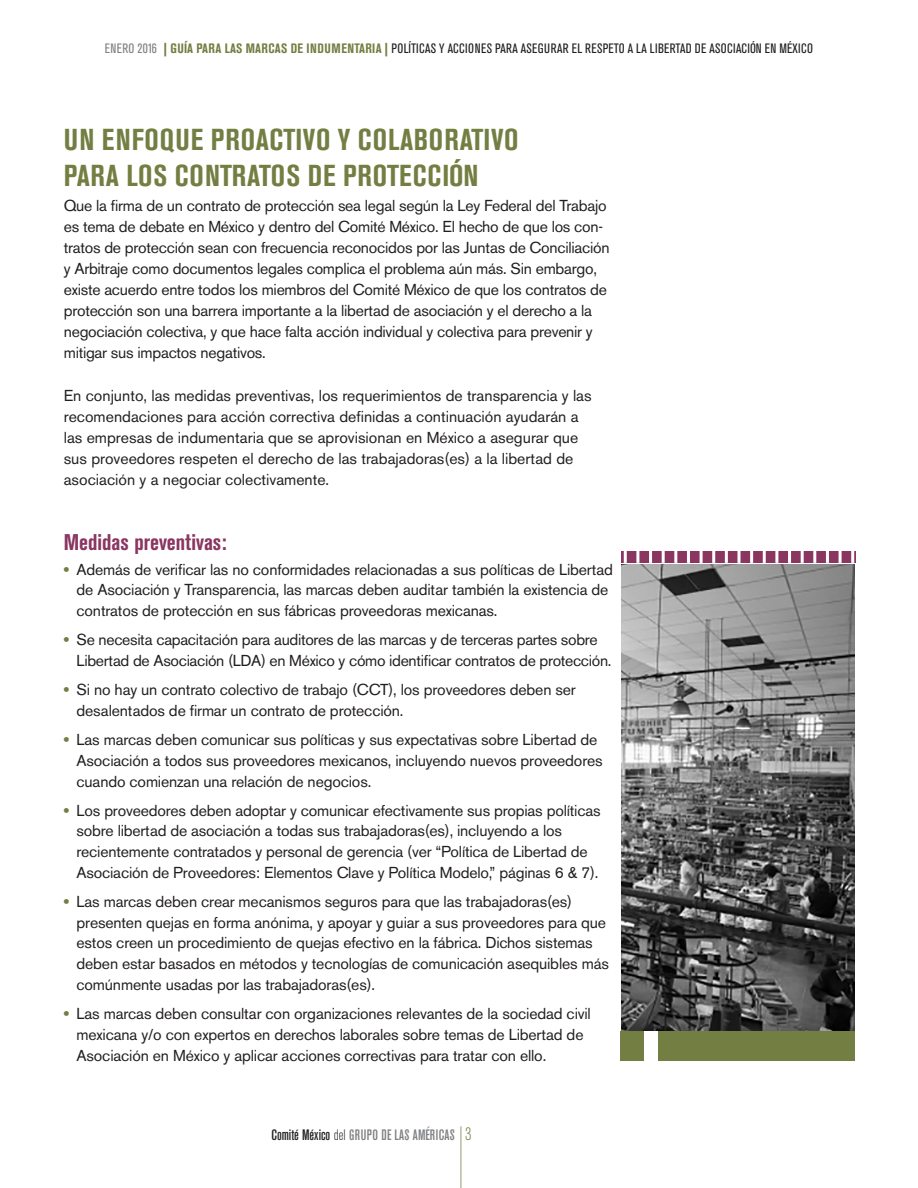
<style>
.page{position:relative;width:918px;height:1188px;background:#fff}
.page>*{position:absolute;margin:0;border:0;box-sizing:border-box;transform-origin:0 0}
.t1{font:700 condensed 30px/36px "Akzidenz Grotesk BE";letter-spacing:.02em;color:#737e42}
.t2{font:700 condensed 22.5px "Akzidenz Grotesk BE";color:#8a3661}
.t3{font:15.75px/20.7px "Akzidenz Grotesk BE";letter-spacing:-.01em;color:#231f20}
.t4{font:500 condensed 15px "Akzidenz Grotesk BE";letter-spacing:.01em;color:#808285}
.t5{font:condensed 13.5px "Akzidenz Grotesk BE";letter-spacing:.02em;color:#231f20}
.s1{color:#808285}
.s2{font-weight:800;font-stretch:normal;color:#737e42}
.s3{font-weight:700;color:#737e42}
.s4{font-weight:800;color:#737e42}
.s5{color:#231f20}
.s6{font-weight:300;color:#231f20}
.s7{font-weight:300;font-size:18px;color:#737e42}
</style>
<div class="page">
<hr style="left:460px;top:1126px;width:1px;height:62px;background:#a2a67f">
<img style="left:621px;top:565px;width:233px;height:466px">
<div style="left:621px;top:551px;width:234px;height:11px;background:#8a3661"></div>
<svg style="left:851px;top:551px;width:3px;height:12px"></svg>
<svg style="left:839px;top:551px;width:3px;height:12px"></svg>
<svg style="left:826px;top:551px;width:3px;height:12px"></svg>
<svg style="left:813px;top:551px;width:3px;height:12px"></svg>
<svg style="left:801px;top:551px;width:3px;height:12px"></svg>
<svg style="left:788px;top:551px;width:3px;height:12px"></svg>
<svg style="left:775px;top:551px;width:3px;height:12px"></svg>
<svg style="left:763px;top:551px;width:3px;height:12px"></svg>
<svg style="left:750px;top:551px;width:3px;height:12px"></svg>
<svg style="left:738px;top:551px;width:3px;height:12px"></svg>
<svg style="left:725px;top:551px;width:3px;height:12px"></svg>
<svg style="left:712px;top:551px;width:3px;height:12px"></svg>
<svg style="left:700px;top:551px;width:3px;height:12px"></svg>
<svg style="left:687px;top:551px;width:3px;height:12px"></svg>
<svg style="left:674px;top:551px;width:3px;height:12px"></svg>
<svg style="left:662px;top:551px;width:3px;height:12px"></svg>
<svg style="left:649px;top:551px;width:3px;height:12px"></svg>
<svg style="left:636px;top:551px;width:3px;height:12px"></svg>
<svg style="left:624px;top:551px;width:3px;height:12px"></svg>
<div style="left:620px;top:1031px;width:234px;height:29px;background:#737e42"></div>
<div style="left:644px;top:1031px;width:14px;height:29px;background:#fff"></div>
<p class="t5" style="left:105px;top:40px;width:710px"><span class="s1">ENERO 2016</span> <span class="s2">|</span> <span class="s3">GUÍA PARA LAS MARCAS DE INDUMENTARIA</span> <span class="s2">|</span> POLÍTICAS Y ACCIONES PARA ASEGURAR EL RESPETO A LA LIBERTAD DE ASOCIACIÓN EN MÉXICO</p>
<h1 class="t1" style="left:64px;top:122px;width:456px">UN ENFOQUE PROACTIVO Y COLABORATIVO<br>PARA LOS CONTRATOS DE PROTECCIÓN</h1>
<p class="t3" style="left:64px;top:195px;width:547px">Que la firma de un contrato de protección sea legal según la Ley Federal del Trabajo es tema de debate en México y dentro del Comité México. El hecho de que los con&shy;tratos de protección sean con frecuencia reconocidos por las Juntas de Conciliación y Arbitraje como documentos legales complica el problema aún más. Sin embargo, existe acuerdo entre todos los miembros del Comité México de que los contratos de protección son una barrera importante a la libertad de asociación y el derecho a la negociación colectiva, y que hace falta acción individual y colectiva para prevenir y mitigar sus impactos negativos.</p>
<p class="t3" style="left:64px;top:385px;width:529px">En conjunto, las medidas preventivas, los requerimientos de transparencia y las recomendaciones para acción correctiva definidas a continuación ayudarán a las empresas de indumentaria que se aprovisionan en México a asegurar que sus proveedores respeten el derecho de las trabajadoras(es) a la libertad de asociación y a negociar colectivamente.</p>
<h2 class="t2" style="left:64px;top:529px;width:164px">Medidas preventivas:</h2>
<p class="t3" style="left:77px;top:559px;width:538px;text-indent:-13px"><span class="s4">•</span> Además de verificar las no conformidades relacionadas a sus políticas de Libertad de Asociación y Transparencia, las marcas deben auditar también la existencia de contratos de protección en sus fábricas proveedoras mexicanas.</p>
<p class="t3" style="left:77px;top:630px;width:537px;text-indent:-13px"><span class="s4">•</span> Se necesita capacitación para auditores de las marcas y de terceras partes sobre<br>Libertad de Asociación (LDA) en México y cómo identificar contratos de protección.</p>
<p class="t3" style="left:77px;top:679px;width:501px;text-indent:-13px"><span class="s4">•</span> Si no hay un contrato colectivo de trabajo (CCT), los proveedores deben ser desalentados de firmar un contrato de protección.</p>
<p class="t3" style="left:77px;top:729px;width:528px;text-indent:-13px"><span class="s4">•</span> Las marcas deben comunicar sus políticas y sus expectativas sobre Libertad de<br>Asociación a todos sus proveedores mexicanos, incluyendo nuevos proveedores cuando comienzan una relación de negocios.</p>
<p class="t3" style="left:77px;top:800px;width:526px;text-indent:-13px"><span class="s4">•</span> Los proveedores deben adoptar y comunicar efectivamente sus propias políticas sobre libertad de asociación a todas sus trabajadoras(es), incluyendo a los recientemente contratados y personal de gerencia (ver “Política de Libertad de Asociación de Proveedores: Elementos Clave y Política Modelo,” páginas 6 &amp; 7).</p>
<p class="t3" style="left:77px;top:891px;width:534px;text-indent:-13px"><span class="s4">•</span> Las marcas deben crear mecanismos seguros para que las trabajadoras(es) presenten quejas en forma anónima, y apoyar y guiar a sus proveedores para que estos creen un procedimiento de quejas efectivo en la fábrica. Dichos sistemas deben estar basados en métodos y tecnologías de comunicación asequibles más comúnmente usadas por las trabajadoras(es).</p>
<p class="t3" style="left:77px;top:1003px;width:516px;text-indent:-13px"><span class="s4">•</span> Las marcas deben consultar con organizaciones relevantes de la sociedad civil mexicana y/o con expertos en derechos laborales sobre temas de Libertad de<br>Asociación en México y aplicar acciones correctivas para tratar con ello.</p>
<p class="t4" style="left:271px;top:1126px;width:202px"><span class="s5">Comité México</span> <span class="s6">del</span> GRUPO DE LAS AMÉRICAS <span class="s7">3</span></p>
</div>
